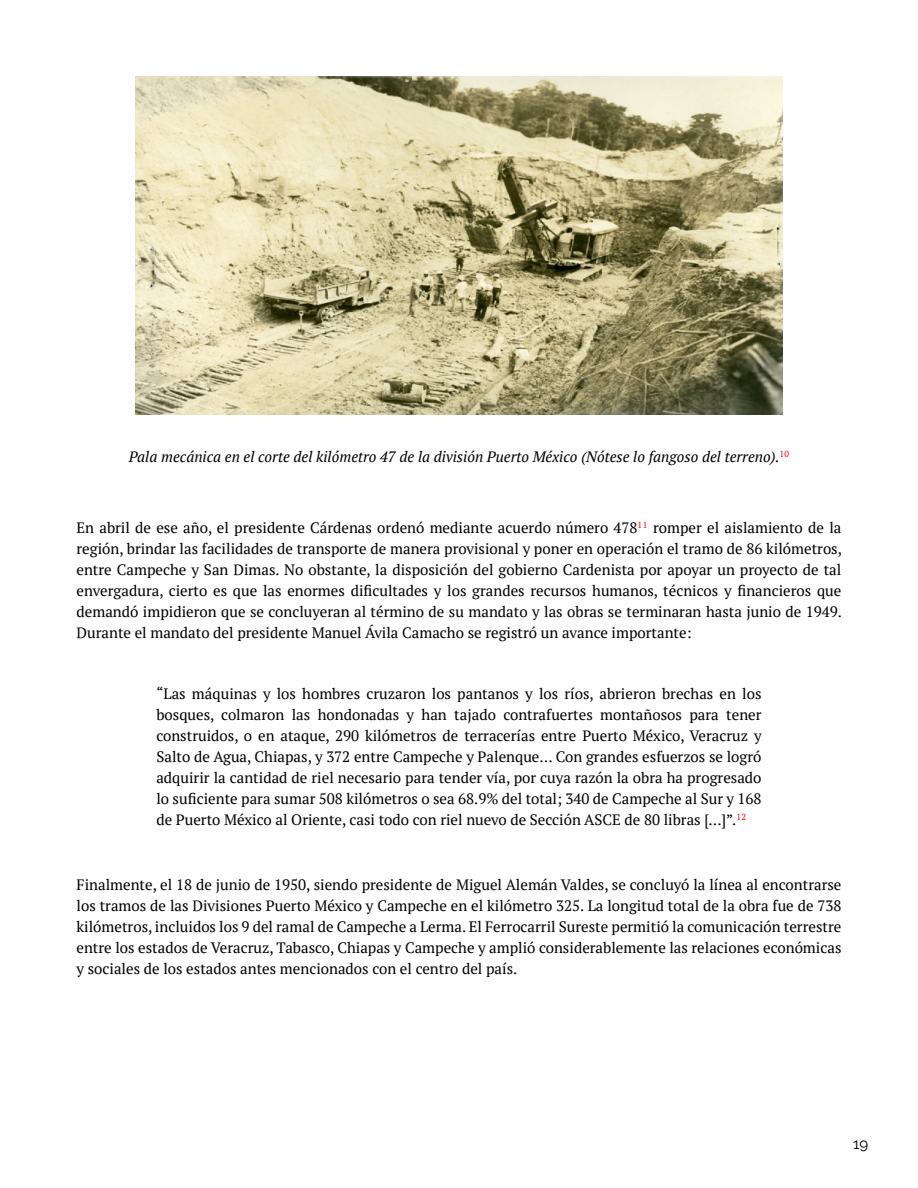
<style>
.page{position:relative;width:918px;height:1188px;background:#fff}
.page>*{position:absolute;margin:0;border:0;box-sizing:border-box;transform-origin:0 0}
.t1{font:15px/21px "PT Serif";color:#000;text-align:justify}
.t2{font:italic 15px "PT Serif";color:#000}
.t3{font:15px "Raleway";color:#000}
</style>
<div class="page">
<img style="left:136px;top:77px;width:646px;height:337px">
<p class="t2" style="left:129px;top:447px;width:662px">Pala mecánica en el corte del kilómetro 47 de la división Puerto México (Nótese lo fangoso del terreno).<sup>10</sup></p>
<p class="t1" style="left:77px;top:517px;width:767px">En abril de ese año, el presidente Cárdenas ordenó mediante acuerdo número 478<sup>11</sup> romper el aislamiento de la región, brindar las facilidades de transporte de manera provisional y poner en operación el tramo de 86 kilómetros, entre Campeche y San Dimas. No obstante, la disposición del gobierno Cardenista por apoyar un proyecto de tal envergadura, cierto es que las enormes dificultades y los grandes recursos humanos, técnicos y financieros que demandó impidieron que se concluyeran al término de su mandato y las obras se terminaran hasta junio de 1949.<br>Durante el mandato del presidente Manuel Ávila Camacho se registró un avance importante:</p>
<p class="t1" style="left:156px;top:683px;width:607px">“Las máquinas y los hombres cruzaron los pantanos y los ríos, abrieron brechas en los bosques, colmaron las hondonadas y han tajado contrafuertes montañosos para tener construidos, o en ataque, 290 kilómetros de terracerías entre Puerto México, Veracruz y Salto de Agua, Chiapas, y 372 entre Campeche y Palenque… Con grandes esfuerzos se logró adquirir la cantidad de riel necesario para tender vía, por cuya razón la obra ha progresado lo suficiente para sumar 508 kilómetros o sea 68.9% del total; 340 de Campeche al Sur y 168 de Puerto México al Oriente, casi todo con riel nuevo de Sección ASCE de 80 libras […]”.<sup>12</sup></p>
<p class="t1" style="left:77px;top:874px;width:766px">Finalmente, el 18 de junio de 1950, siendo presidente de Miguel Alemán Valdes, se concluyó la línea al encontrarse los tramos de las Divisiones Puerto México y Campeche en el kilómetro 325. La longitud total de la obra fue de 738 kilómetros, incluidos los 9 del ramal de Campeche a Lerma. El Ferrocarril Sureste permitió la comunicación terrestre entre los estados de Veracruz, Tabasco, Chiapas y Campeche y amplió considerablemente las relaciones económicas y sociales de los estados antes mencionados con el centro del país.</p>
<p class="t3" style="left:853px;top:1135px;width:17px">19</p>
</div>
